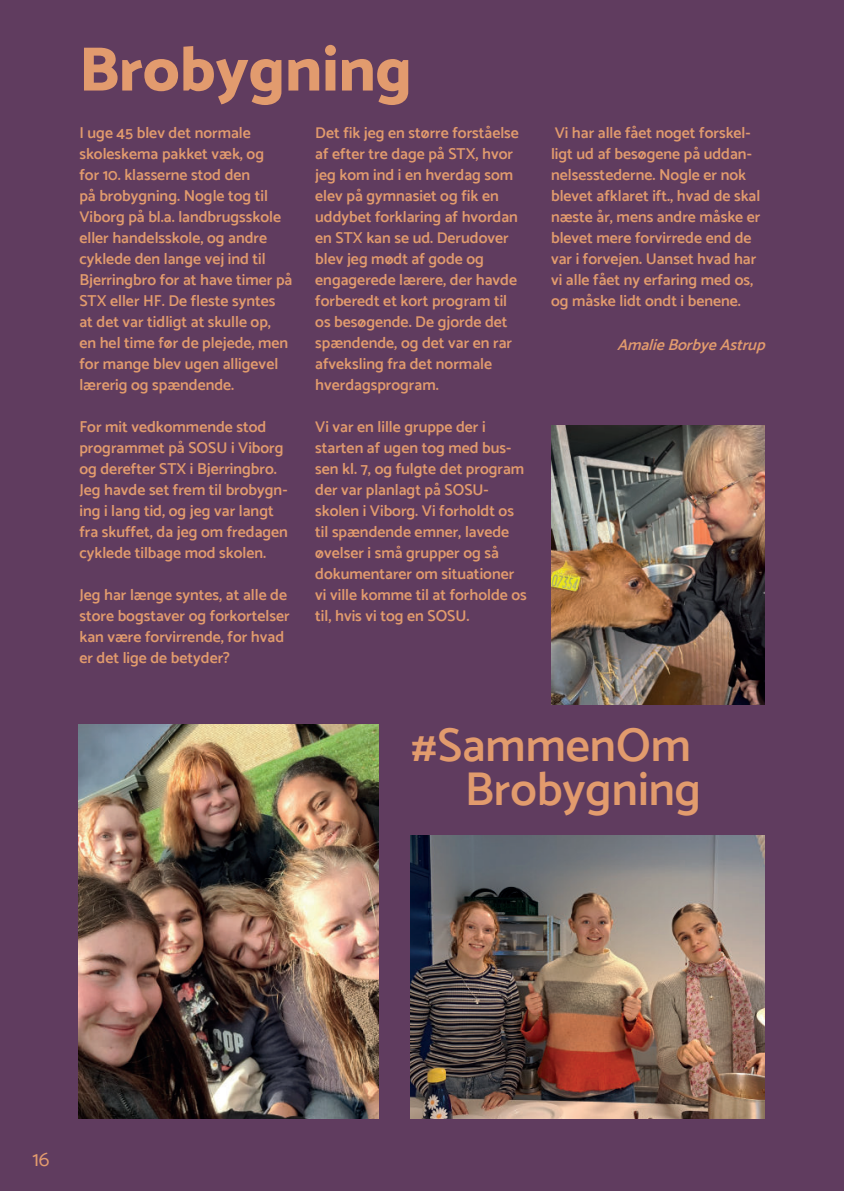
<style>
.page{position:relative;width:844px;height:1191px;background:#fff}
.page>*{position:absolute;margin:0;border:0;box-sizing:border-box;transform-origin:0 0}
.t1{font:800 63px "Catamaran";color:#e29b6e}
.t2{font:600 47.25px/43.8px "Catamaran";color:#e29b6d;text-align:right}
.t3{font:21px "Catamaran";color:#e29b6e}
.t4{font:600 15.75px/21px "Catamaran";color:#e29b6d}
.t5{font:italic 600 15.75px "Catamaran";color:#e29b6d}
</style>
<div class="page">
<div style="left:0;top:0;width:843px;height:1191px;background:#603c5f"></div>
<img style="left:410px;top:835px;width:354px;height:283px">
<img style="left:551px;top:425px;width:213px;height:279px">
<img style="left:79px;top:725px;width:299px;height:393px">
<h1 class="t1" style="left:79px;top:39px;width:334px">Brobygning</h1>
<p class="t4" style="left:79px;top:122px;width:214px">I uge 45 blev det normale skoleskema pakket væk, og<br>for 10. klasserne stod den<br>på brobygning. Nogle tog til<br>Viborg på bl.a. landbrugsskole eller handelsskole, og andre cyklede den lange vej ind til<br>Bjerringbro for at have timer på<br>STX eller HF. De fleste syntes at det var tidligt at skulle op,<br>en hel time før de plejede, men for mange blev ugen alligevel lærerig og spændende.</p>
<p class="t4" style="left:79px;top:416px;width:210px">For mit vedkommende stod programmet på SOSU i Viborg og derefter STX i Bjerringbro.<br>Jeg havde set frem til brobygn&shy;ing i lang tid, og jeg var langt fra skuffet, da jeg om fredagen cyklede tilbage mod skolen.</p>
<p class="t4" style="left:79px;top:584px;width:212px">Jeg har længe syntes, at alle de store bogstaver og forkortelser kan være forvirrende, for hvad er det lige de betyder?</p>
<p class="t4" style="left:315px;top:122px;width:205px">Det fik jeg en større forståelse af efter tre dage på STX, hvor jeg kom ind i en hverdag som elev på gymnasiet og fik en uddybet forklaring af hvordan en STX kan se ud. Derudover blev jeg mødt af gode og engagerede lærere, der havde forberedt et kort program til os besøgende. De gjorde det spændende, og det var en rar afveksling fra det normale hverdagsprogram.</p>
<p class="t4" style="left:315px;top:416px;width:213px">Vi var en lille gruppe der i starten af ugen tog med bus&shy;sen kl. 7, og fulgte det program der var planlagt på SOSU&shy;skolen i Viborg. Vi forholdt os til spændende emner, lavede øvelser i små grupper og så dokumentarer om situationer vi ville komme til at forholde os til, hvis vi tog en SOSU.</p>
<p class="t4" style="left:551px;top:122px;width:211px">Vi har alle fået noget forskel&shy;ligt ud af besøgene på uddan&shy;nelsesstederne. Nogle er nok blevet afklaret ift., hvad de skal næste år, mens andre måske er blevet mere forvirrede end de var i forvejen. Uanset hvad har vi alle fået ny erfaring med os, og måske lidt ondt i benene.</p>
<p class="t5" style="left:617px;top:335px;width:154px">AmalieBorbyeAstrup</p>
<h2 class="t2" style="left:410px;top:722px;width:292px">#SammenOm<br>Brobygning</h2>
<h3 class="t3" style="left:32px;top:1146px;width:19px">16</h3>
</div>
